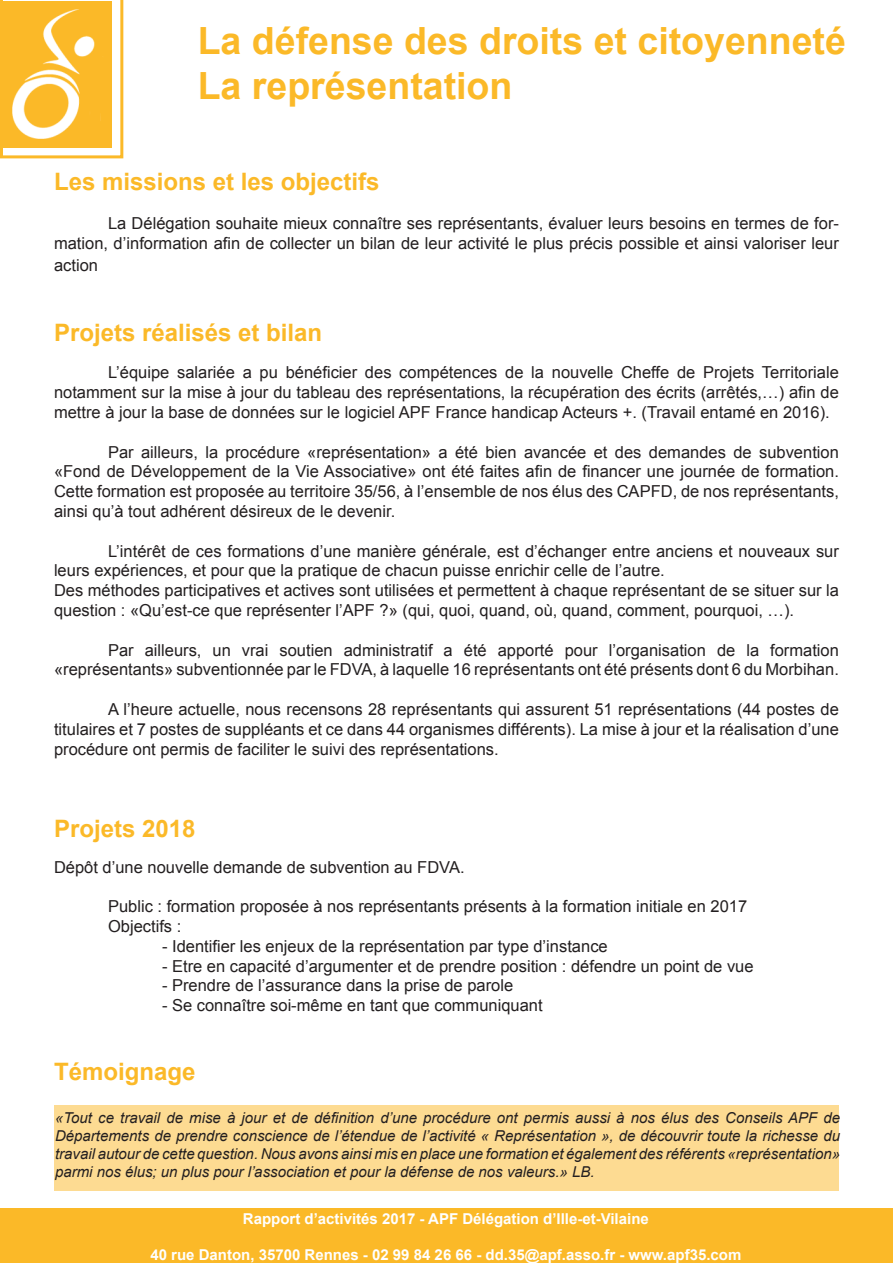
<style>
.page{position:relative;width:893px;height:1263px;background:#fff}
.page>*{position:absolute;margin:0;border:0;box-sizing:border-box;transform-origin:0 0}
.t1{font:700 37.5px/45px "Arial";color:#fbb928}
.t2{font:700 24px "Arial";color:#fbb928}
.t3{font:16.5px/19.8px "Arial";color:#231f20;text-align:justify}
.t4{font:italic 15px/18px "Arial";color:#231f20;text-align:justify}
.t5{font:700 15px "Arial";color:#fff}
</style>
<div class="page">
<div style="left:0;top:1209px;width:893px;height:54px;background:#fbb928"></div>
<svg style="left:0;top:0;width:123px;height:158px"></svg>
<img style="left:4px;top:2px;width:120px;height:140px">
<div style="left:54px;top:1106px;width:785px;height:85px;background:#fddb92"></div>
<h1 class="t1" style="left:198px;top:19px;width:650px">La défense des droits et citoyenneté<br>La représentation</h1>
<h2 class="t2" style="left:54px;top:166px;width:327px">Les missions et les objectifs</h2>
<p class="t3" style="left:54px;top:214px;width:786px;text-align:right">La Délégation souhaite mieux connaître ses représentants, évaluer leurs besoins en termes de for&shy;mation, d’information afin de collecter un bilan de leur activité le plus précis possible et ainsi valoriser leur</p>
<p class="t3" style="left:54px;top:255px;width:46px">action</p>
<h2 class="t2" style="left:54px;top:317px;width:270px">Projets réalisés et bilan</h2>
<p class="t3" style="left:54px;top:363px;width:786px;text-indent:54px">L’équipe salariée a pu bénéficier des compétences de la nouvelle Cheffe de Projets Territoriale notamment sur la mise à jour du tableau des représentations, la récupération des écrits (arrêtés,…) afin de mettre à jour la base de données sur le logiciel APF France handicap Acteurs +. (Travail entamé en 2016).</p>
<p class="t3" style="left:54px;top:442px;width:786px;text-indent:54px">Par ailleurs, la procédure «représentation» a été bien avancée et des demandes de subvention «Fond de Développement de la Vie Associative» ont été faites afin de financer une journée de formation.<br>Cette formation est proposée au territoire 35/56, à l’ensemble de nos élus des CAPFD, de nos représentants, ainsi qu’à tout adhérent désireux de le devenir.</p>
<p class="t3" style="left:54px;top:541px;width:786px;text-align:left;text-indent:54px">L’intérêt de ces formations d’une manière générale, est d’échanger entre anciens et nouveaux sur leurs expériences, et pour que la pratique de chacun puisse enrichir celle de l’autre.<br>Des méthodes participatives et actives sont utilisées et permettent à chaque représentant de se situer sur la question : «Qu’est-ce que représenter l’APF ?» (qui, quoi, quand, où, quand, comment, pourquoi, …).</p>
<p class="t3" style="left:54px;top:640px;width:786px;text-align:right">Par ailleurs, un vrai soutien administratif a été apporté pour l’organisation de la formation «représentants» subventionnée par le FDVA, à laquelle 16 représentants ont été présents dont 6 du Morbihan.</p>
<p class="t3" style="left:54px;top:699px;width:786px;text-indent:54px">A l’heure actuelle, nous recensons 28 représentants qui assurent 51 représentations (44 postes de titulaires et 7 postes de suppléants et ce dans 44 organismes différents). La mise à jour et la réalisation d’une procédure ont permis de faciliter le suivi des représentations.</p>
<h2 class="t2" style="left:54px;top:813px;width:143px">Projets 2018</h2>
<p class="t3" style="left:54px;top:857px;width:412px">Dépôt d’une nouvelle demande de subvention au FDVA.</p>
<p class="t3" style="left:108px;top:897px;width:641px">Public : formation proposée à nos représentants présents à la formation initiale en 2017<br>Objectifs :</p>
<p class="t3" style="left:162px;top:936px;width:447px">- Identifier les enjeux de la représentation par type d’instance</p>
<p class="t3" style="left:162px;top:956px;width:593px">- Etre en capacité d’argumenter et de prendre position : défendre un point de vue</p>
<p class="t3" style="left:162px;top:976px;width:353px">- Prendre de l’assurance dans la prise de parole</p>
<p class="t3" style="left:162px;top:996px;width:382px">- Se connaître soi-même en tant que communiquant</p>
<h2 class="t2" style="left:54px;top:1056px;width:143px">Témoignage</h2>
<p class="t4" style="left:55px;top:1108px;width:786px">«Tout ce travail de mise à jour et de définition d’une procédure ont permis aussi à nos élus des Conseils APF de Départements de prendre conscience de l’étendue de l’activité « Représentation », de découvrir toute la richesse du travail autour de cette question. Nous avons ainsi mis en place une formation et également des référents «représentation» parmi nos élus; un plus pour l’association et pour la défense de nos valeurs.» LB.</p>
<p class="t5" style="left:243px;top:1209px;width:407px">Rapport d’activités 2017 - APF Délégation d’Ille-et-Vilaine</p>
<p class="t5" style="left:150px;top:1245px;width:592px">40 rue Danton, 35700 Rennes - 02 99 84 26 66 - dd.35@apf.asso.fr - www.apf35.com</p>
</div>
